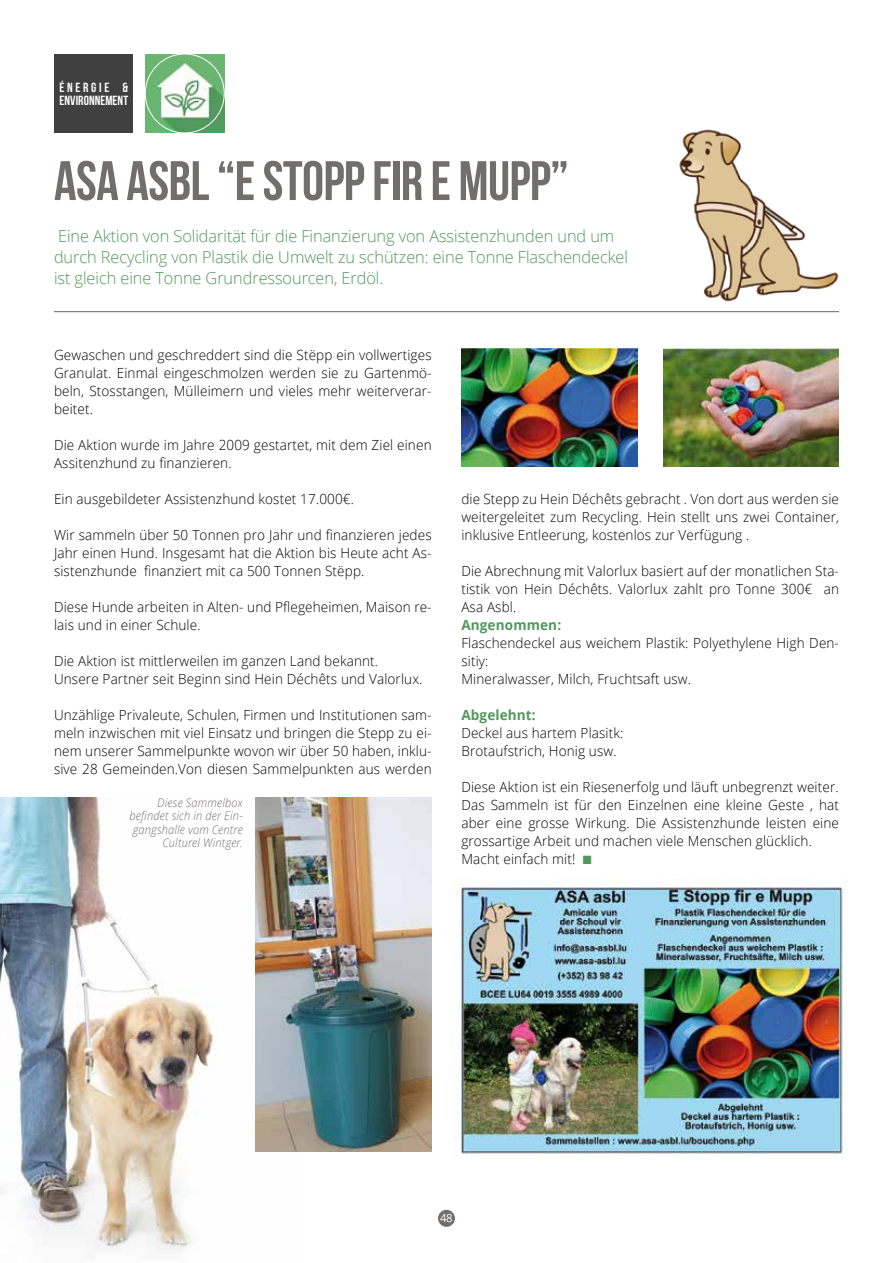
<style>
.page{position:relative;width:893px;height:1263px;background:#fff}
.page>*{position:absolute;margin:0;border:0;box-sizing:border-box;transform-origin:0 0}
.t1{font:55.5px "Bebas Neue";letter-spacing:-.01em;color:#736e6e}
.t2{font:300 16.5px/21px "Open Sans";letter-spacing:-.01em;color:#51985c}
.t3{font:300 13.95px/18px "Open Sans";letter-spacing:.01em;color:#000}
.t4{font:700 13.95px "Open Sans";letter-spacing:.01em;color:#51985c}
.t5{font:13.2px/13.2px "Bebas Neue";letter-spacing:.01em;color:#fff}
.t6{font:italic 300 12px/13.5px "Open Sans";letter-spacing:.02em;color:#736e6e;text-align:right;scale:.92 1}
.t7{font:11.25px "Open Sans";color:#fff}
.s1{color:#51985c}
</style>
<div class="page">
<div style="left:438px;top:1210px;width:17px;height:17px;background:#736e6e;border-radius:50%"></div>
<hr style="left:54px;top:311px;width:785px;height:1px;background:#736e6e">
<img style="left:145px;top:54px;width:79px;height:79px">
<div style="left:54px;top:54px;width:79px;height:79px;background:#404041"></div>
<div style="left:145px;top:54px;width:80px;height:79px;border:1px solid #fff;border-radius:50%"></div>
<img style="left:679px;top:129px;width:160px;height:173px">
<img style="left:453px;top:879px;width:393px;height:277px">
<img style="left:0;top:798px;width:256px;height:452px">
<img style="left:663px;top:349px;width:176px;height:117px">
<img style="left:461px;top:349px;width:176px;height:117px">
<img style="left:256px;top:798px;width:176px;height:354px">
<p class="t5" style="left:59px;top:80px;width:70px">ÉNERGIE &amp;<br>ENVIRONNEMENT</p>
<h1 class="t1" style="left:54px;top:150px;width:516px">ASA ASBL “E STOPP FIR E MUPP”</h1>
<p class="t2" style="left:54px;top:225px;width:576px">Eine Aktion von Solidarität für die Finanzierung von Assistenzhunden und um durch Recycling von Plastik die Umwelt zu schützen: eine Tonne Flaschendeckel ist gleich eine Tonne Grundressourcen, Erdöl.</p>
<p class="t3" style="left:54px;top:346px;width:379px;text-align:justify">Gewaschen und geschreddert sind die Stëpp ein vollwertiges Granulat. Einmal eingeschmolzen werden sie zu Gartenmö&shy;beln, Stosstangen, Mülleimern und vieles mehr weiterverar&shy;beitet.</p>
<p class="t3" style="left:54px;top:436px;width:379px">Die Aktion wurde im Jahre 2009 gestartet, mit dem Ziel einen<br>Assitenzhund zu finanzieren.</p>
<p class="t3" style="left:54px;top:490px;width:302px">Ein ausgebildeter Assistenzhund kostet 17.000€.</p>
<p class="t3" style="left:54px;top:526px;width:379px;text-align:justify">Wir sammeln über 50 Tonnen pro Jahr und finanzieren jedes Jahr einen Hund. Insgesamt hat die Aktion bis Heute acht As&shy;sistenzhunde finanziert mit ca 500 Tonnen Stëpp.</p>
<p class="t3" style="left:54px;top:598px;width:379px">Diese Hunde arbeiten in Alten- und Pflegeheimen, Maison re&shy;lais und in einer Schule.</p>
<p class="t3" style="left:54px;top:652px;width:370px">Die Aktion ist mittlerweilen im ganzen Land bekannt.<br>Unsere Partner seit Beginn sind Hein Déchêts und Valorlux.</p>
<p class="t3" style="left:54px;top:706px;width:379px;text-align:justify">Unzählige Privaleute, Schulen, Firmen und Institutionen sam&shy;meln inzwischen mit viel Einsatz und bringen die Stepp zu ei&shy;nem unserer Sammelpunkte wovon wir über 50 haben, inklu&shy;sive 28 Gemeinden.Von diesen Sammelpunkten aus werden</p>
<p class="t6" style="left:129px;top:795px;width:125px">Diese Sammelbox befindet sich in der Ein&shy;gangshalle vom Centre<br>Culturel Wintger.</p>
<p class="t3" style="left:461px;top:490px;width:379px;text-align:justify">die Stepp zu Hein Déchêts gebracht . Von dort aus werden sie weitergeleitet zum Recycling. Hein stellt uns zwei Container, inklusive Entleerung, kostenlos zur Verfügung .</p>
<p class="t3" style="left:461px;top:562px;width:379px;text-align:justify">Die Abrechnung mit Valorlux basiert auf der monatlichen Sta&shy;tistik von Hein Déchêts. Valorlux zahlt pro Tonne 300€ an Asa Asbl.</p>
<p class="t4" style="left:461px;top:615px;width:101px">Angenommen:</p>
<p class="t3" style="left:461px;top:634px;width:379px">Flaschendeckel aus weichem Plastik: Polyethylene High Den&shy;sitiy:<br>Mineralwasser, Milch, Fruchtsaft usw.</p>
<p class="t4" style="left:461px;top:705px;width:76px">Abgelehnt:</p>
<p class="t3" style="left:461px;top:724px;width:163px">Deckel aus hartem Plasitk:<br>Brotaufstrich, Honig usw.</p>
<p class="t3" style="left:461px;top:778px;width:379px">Diese Aktion ist ein Riesenerfolg und läuft unbegrenzt weiter.<br>Das Sammeln ist für den Einzelnen eine kleine Geste , hat aber eine grosse Wirkung. Die Assistenzhunde leisten eine grossartige Arbeit und machen viele Menschen glücklich.<br>Macht einfach mit! <span class="s1">■</span></p>
<p class="t7" style="left:440px;top:1210px;width:14px">48</p>
</div>
